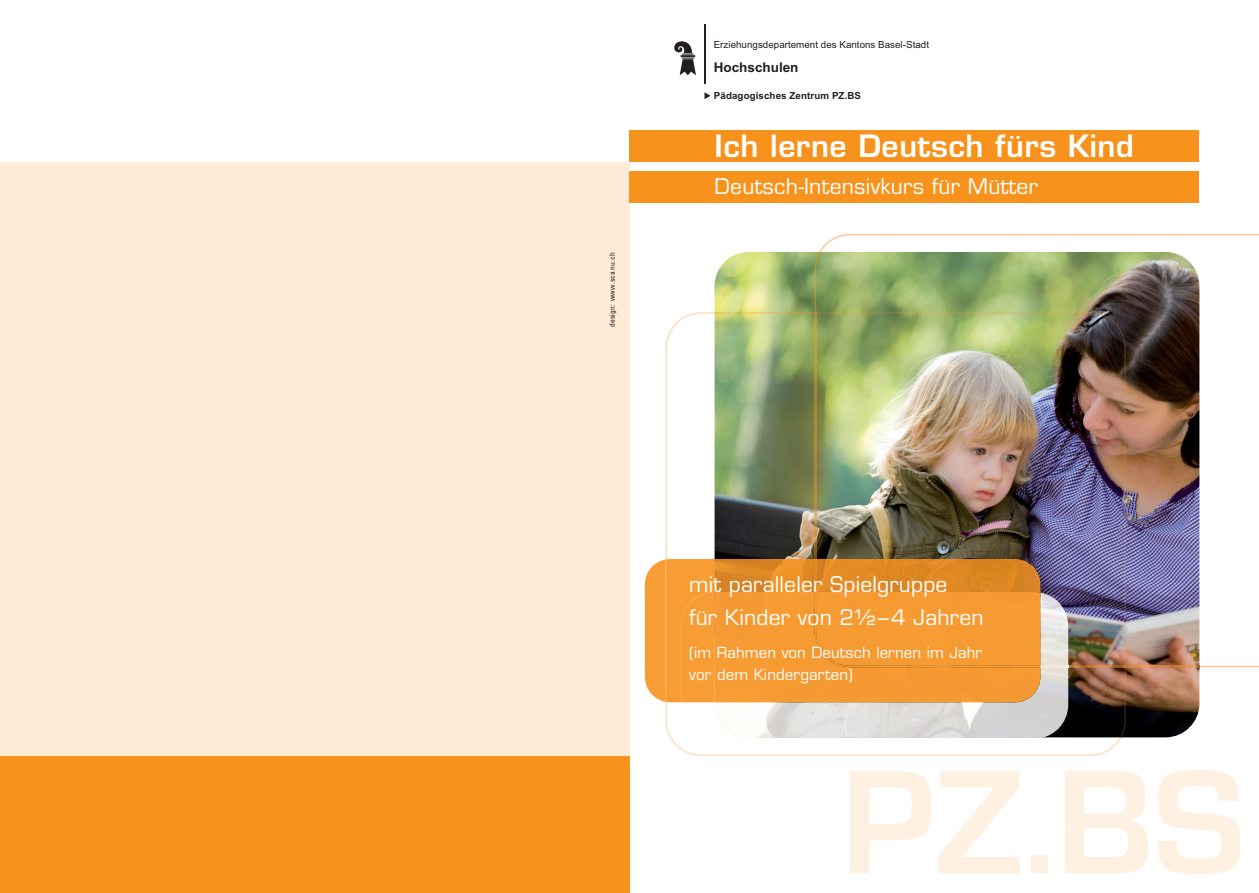
<style>
.page{position:relative;width:1259px;height:893px;background:#fff}
.page>*{position:absolute;margin:0;border:0;box-sizing:border-box;transform-origin:0 0}
.t1{font:600 30px "Eurostile LT";letter-spacing:.02em;color:#fff}
.t2{font:21px/33px "Eurostile LT";letter-spacing:.01em;color:#fff}
.t3{font:15px/22.5px "Eurostile LT";letter-spacing:.01em;color:#fff}
.t4{font:700 13.5px "Arial";color:#231f20}
.t5{font:9.75px "Arial";letter-spacing:.005em;color:#231f20}
.t6{font:700 9.75px "Arial";letter-spacing:.01em;color:#231f20}
.t7{font:condensed 7.5px "Univers";letter-spacing:.045em;color:#231f20}
</style>
<div class="page">
<img style="left:714px;top:252px;width:485px;height:485px;border-radius:34px">
<div style="left:0;top:162px;width:629px;height:604px;background:#feecd7"></div>
<svg style="left:665px;top:312px;width:456px;height:444px"></svg>
<img style="left:1119px;top:667px;width:6px;height:70px">
<img style="left:714px;top:312px;width:100px;height:2px">
<img style="left:819px;top:234px;width:440px;height:433px">
<img style="left:1068px;top:666px;width:131px;height:1px">
<img style="left:814px;top:314px;width:2px;height:245px">
<img style="left:814px;top:252px;width:7px;height:60px">
<div style="left:629px;top:130px;width:570px;height:32px;background:#f7931d"></div>
<div style="left:629px;top:171px;width:570px;height:32px;background:#f7931d"></div>
<div style="left:0;top:756px;width:629px;height:137px;background:#f7931d"></div>
<svg style="left:674px;top:41px;width:22px;height:34px"></svg>
<hr style="left:704px;top:24px;width:2px;height:60px;background:#231f20">
<svg style="left:704px;top:92px;width:6px;height:7px"></svg>
<img style="left:850px;top:770px;width:389px;height:104px">
<svg style="left:645px;top:559px;width:423px;height:180px;background:#e9ac67"></svg>
<div style="left:814px;top:632px;width:226px;height:70px;background:#f59a32"></div>
<img style="left:814px;top:632px;width:36px;height:35px">
<p class="t7" style="left:609px;top:327px;width:76px;rotate:-90deg">design: www.scanu.ch</p>
<p class="t5" style="left:714px;top:38px;width:217px">Erziehungsdepartement des Kantons Basel-Stadt</p>
<p class="t4" style="left:714px;top:58px;width:86px">Hochschulen</p>
<p class="t6" style="left:714px;top:89px;width:149px">Pädagogisches Zentrum PZ.BS</p>
<h1 class="t1" style="left:714px;top:134px;width:421px">Ich lerne Deutsch fürs Kind</h1>
<p class="t2" style="left:714px;top:172px;width:325px">Deutsch-Intensivkurs für Mütter</p>
<p class="t2" style="left:689px;top:570px;width:296px">mit paralleler Spielgruppe<br>für Kinder von 2½–4 Jahren</p>
<p class="t3" style="left:689px;top:643px;width:294px">(im Rahmen von Deutsch lernen im Jahr vor dem Kindergarten)</p>
</div>
